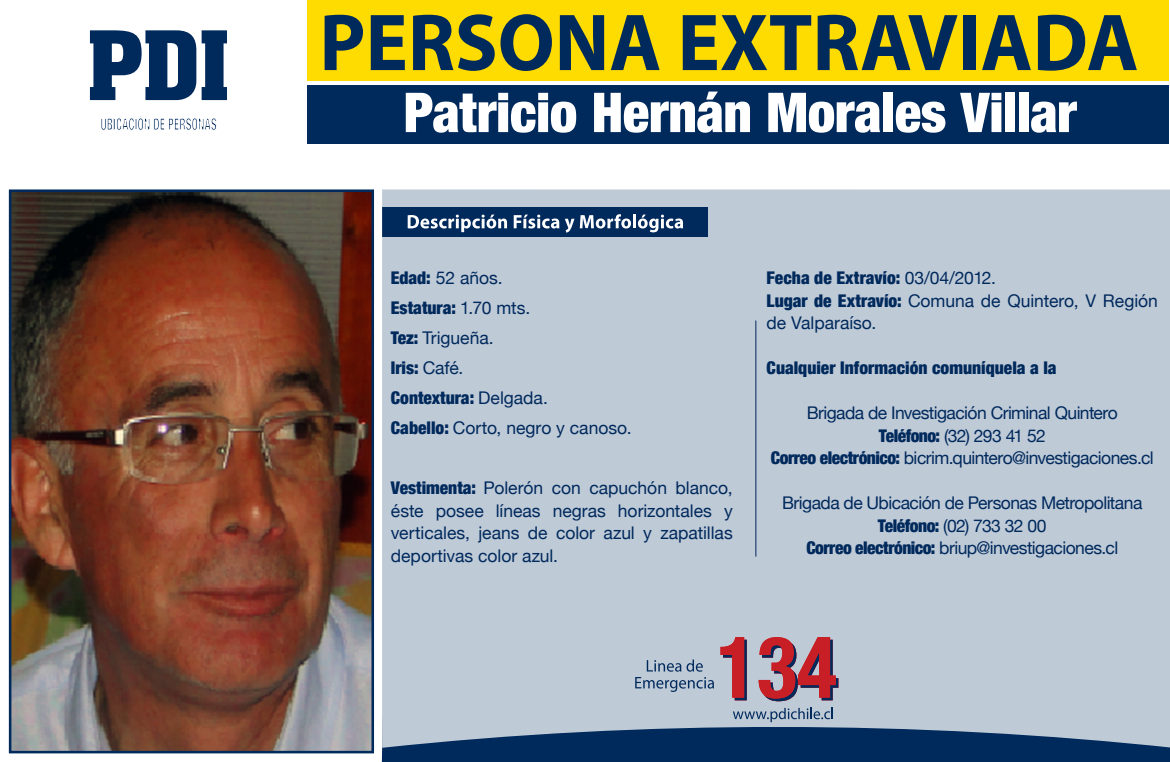
<style>
.page{position:relative;width:1170px;height:762px;background:#fff}
.page>*{position:absolute;margin:0;border:0;box-sizing:border-box;transform-origin:0 0}
.t1{font:900 condensed 55px "Helvetica Neue";letter-spacing:-.01em;color:#fff}
.Primera{font:17.5px/22.5px "Helvetica Neue";letter-spacing:-.03em;color:#00295c;text-align:justify}
.Primera-2{font:900 condensed 17.5px "Helvetica Neue";color:#00295c}
.Primera-3{font:17.5px/22.5px "Helvetica Neue";letter-spacing:-.005em;color:#00295c}
.Primera-4{font:17.5px "Helvetica Neue";color:#00295c}
.segunda{font:17.5px "Helvetica Neue";color:#00295c}
.s1{font-weight:900;font-stretch:condensed}
.s2{font-weight:400;font-stretch:normal}
</style>
<div class="page">
<div style="left:382px;top:748px;width:787px;height:14px;background:#00295c"></div>
<div style="left:307px;top:0;width:861px;height:81px;background:#ffdc01"></div>
<div style="left:382px;top:189px;width:787px;height:559px;background:#bfcad7"></div>
<div style="left:382px;top:207px;width:325px;height:30px;background:#00295c"></div>
<hr style="left:755px;top:321px;width:1px;height:235px;background:#00295c">
<svg style="left:635px;top:659px;width:79px;height:33px;background:#9dadc1"></svg>
<svg style="left:732px;top:708px;width:101px;height:14px"></svg>
<div style="left:307px;top:85px;width:861px;height:59px;background:#00295c"></div>
<svg style="left:720px;top:637px;width:118px;height:64px;background:#af6b79"></svg>
<svg style="left:90px;top:30px;width:137px;height:70px"></svg>
<svg style="left:101px;top:116px;width:116px;height:14px"></svg>
<svg style="left:324px;top:15px;width:39px;height:55px"></svg>
<svg style="left:371px;top:15px;width:34px;height:55px"></svg>
<svg style="left:413px;top:14px;width:81px;height:57px"></svg>
<svg style="left:500px;top:14px;width:52px;height:57px"></svg>
<svg style="left:560px;top:15px;width:44px;height:55px"></svg>
<svg style="left:610px;top:15px;width:49px;height:55px"></svg>
<svg style="left:682px;top:15px;width:129px;height:55px"></svg>
<svg style="left:817px;top:15px;width:140px;height:55px"></svg>
<div style="left:963px;top:15px;width:12px;height:55px;background:#00295c"></div>
<svg style="left:982px;top:15px;width:48px;height:55px"></svg>
<svg style="left:1037px;top:15px;width:99px;height:56px"></svg>
<svg style="left:407px;top:215px;width:100px;height:17px"></svg>
<svg style="left:513px;top:214px;width:118px;height:19px"></svg>
<hr style="left:633px;top:214px;width:3px;height:14px;background:#fff">
<svg style="left:638px;top:215px;width:45px;height:17px"></svg>
<img style="left:13px;top:193px;width:357px;height:556px">
<div style="left:9px;top:189px;width:365px;height:564px;border:3px solid #00295c"></div>
<p class="t1" style="left:404px;top:79px;width:674px">Patricio Hernán Morales Villar</p>
<p class="segunda" style="left:391px;top:268px;width:113px"><span class="s1">Edad:</span> 52 años.</p>
<p class="Primera-2" style="left:391px;top:297px;width:141px">Estatura: <span class="s2">1.70 mts.</span></p>
<p class="Primera-4" style="left:391px;top:328px;width:104px"><span class="s1">Tez:</span> Trigueña.</p>
<p class="Primera-2" style="left:391px;top:357px;width:74px">Iris: <span class="s2">Café.</span></p>
<p class="Primera-2" style="left:391px;top:387px;width:158px">Contextura: <span class="s2">Delgada.</span></p>
<p class="Primera-4" style="left:391px;top:418px;width:242px"><span class="s1">Cabello:</span> Corto, negro y canoso.</p>
<p class="Primera" style="left:391px;top:476px;width:343px"><span class="s1">Vestimenta:</span> Polerón con capuchón blanco, éste posee líneas negras horizontales y verticales, jeans de color azul y zapatillas deportivas color azul.</p>
<p class="Primera-2" style="left:766px;top:267px;width:231px">Fecha de Extravío: <span class="s2">03/04/2012.</span></p>
<p class="Primera-3" style="left:766px;top:289px;width:393px"><span class="s1">Lugar de Extravío:</span> Comuna de Quintero, V Región de Valparaíso.</p>
<p class="Primera-2" style="left:766px;top:357px;width:291px">Cualquier Información comuníquela a la</p>
<p class="Primera" style="left:806px;top:401px;width:313px">Brigada de Investigación Criminal Quintero</p>
<p class="Primera" style="left:878px;top:424px;width:168px"><span class="s1">Teléfono:</span> (32) 293 41 52</p>
<p class="Primera" style="left:770px;top:446px;width:384px"><span class="s1">Correo electrónico:</span> bicrim.quintero@investigaciones.cl</p>
<p class="Primera" style="left:782px;top:491px;width:362px">Brigada de Ubicación de Personas Metropolitana</p>
<p class="Primera" style="left:877px;top:514px;width:170px"><span class="s1">Teléfono:</span> (02) 733 32 00</p>
<p class="Primera" style="left:806px;top:536px;width:313px"><span class="s1">Correo electrónico:</span> briup@investigaciones.cl</p>
</div>
